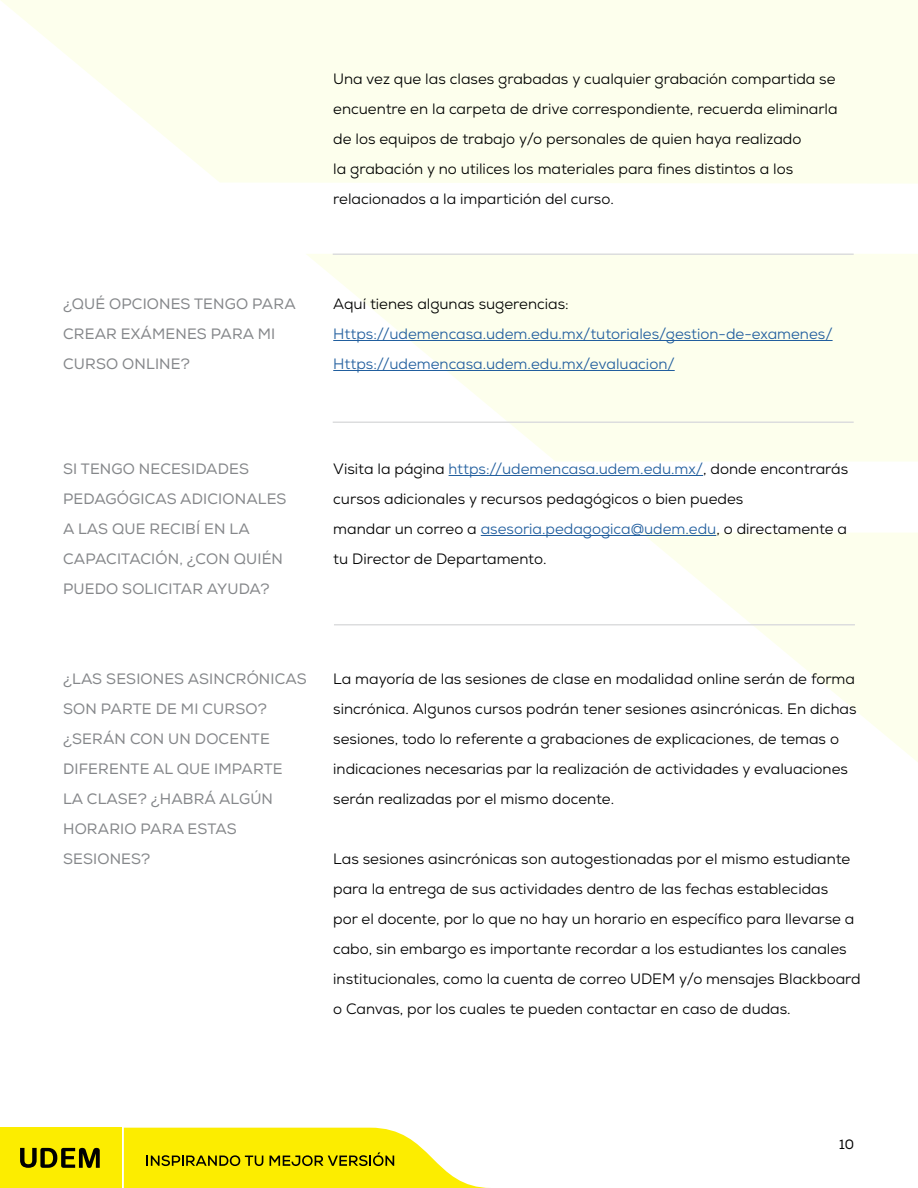
<style>
.page{position:relative;width:918px;height:1188px;background:#fff}
.page>*{position:absolute;margin:0;border:0;box-sizing:border-box;transform-origin:0 0}
.t1{font:15px/30px "Nexa";color:#000}
.t2{font:15px/30px "Nexa";letter-spacing:.01em;color:#85878a}
.t3{font:15px/30px "Nexa";color:#215e9e}
.t4{font:13.5px "Nexa";color:#000}
.s1{color:#215e9e}
</style>
<div class="page">
<svg style="left:642px;top:533px;width:276px;height:229px;fill:#fdffed"></svg>
<svg style="left:306px;top:254px;width:612px;height:207px;fill:#fdffed"></svg>
<svg style="left:1px;top:0;width:917px;height:184px;background:#fdffef"></svg>
<svg style="left:124px;top:1128px;width:366px;height:60px"></svg>
<div style="left:0;top:1127px;width:121px;height:61px;background:#fced00"></div>
<svg style="left:20px;top:1148px;width:80px;height:20px"></svg>
<hr style="left:333px;top:254px;width:521px;height:1px;background:#dcddde">
<hr style="left:333px;top:422px;width:521px;height:1px;background:#dcddde">
<hr style="left:333px;top:340px;width:500px;height:1px;background:#215e9e">
<hr style="left:333px;top:370px;width:342px;height:1px;background:#215e9e">
<hr style="left:449px;top:475px;width:254px;height:1px;background:#215e9e">
<hr style="left:481px;top:535px;width:235px;height:1px;background:#215e9e">
<hr style="left:334px;top:624px;width:521px;height:2px;background:#dcddde">
<p class="t1" style="left:333px;top:64px;width:506px">Una vez que las clases grabadas y cualquier grabación compartida se encuentre en la carpeta de drive correspondiente, recuerda eliminarla de los equipos de trabajo y/o personales de quien haya realizado<br>la grabación y no utilices los materiales para fines distintos a los relacionados a la impartición del curso.</p>
<p class="t2" style="left:63px;top:289px;width:234px">¿QUÉ OPCIONES TENGO PARA<br>CREAR EXÁMENES PARA MI<br>CURSO ONLINE?</p>
<p class="t1" style="left:333px;top:289px;width:237px">Aquí tienes algunas sugerencias:</p>
<p class="t3" style="left:333px;top:319px;width:501px">Https://udemencasa.udem.edu.mx/tutoriales/gestion-de-examenes/<br>Https://udemencasa.udem.edu.mx/evaluacion/</p>
<p class="t2" style="left:63px;top:454px;width:225px">SI TENGO NECESIDADES<br>PEDAGÓGICAS ADICIONALES<br>A LAS QUE RECIBÍ EN LA<br>CAPACITACIÓN, ¿CON QUIÉN<br>PUEDO SOLICITAR AYUDA?</p>
<p class="t1" style="left:333px;top:454px;width:516px">Visita la página <span class="s1">https://udemencasa.udem.edu.mx/</span>, donde encontrarás cursos adicionales y recursos pedagógicos o bien puedes<br>mandar un correo a <span class="s1">asesoria.pedagogica@udem.edu</span>, o directamente a tu Director de Departamento.</p>
<p class="t2" style="left:63px;top:664px;width:245px">¿LAS SESIONES ASINCRÓNICAS<br>SON PARTE DE MI CURSO? ¿SERÁN CON UN DOCENTE<br>DIFERENTE AL QUE IMPARTE<br>LA CLASE? ¿HABRÁ ALGÚN<br>HORARIO PARA ESTAS<br>SESIONES?</p>
<p class="t1" style="left:333px;top:664px;width:525px">La mayoría de las sesiones de clase en modalidad online serán de forma sincrónica. Algunos cursos podrán tener sesiones asincrónicas. En dichas sesiones, todo lo referente a grabaciones de explicaciones, de temas o indicaciones necesarias par la realización de actividades y evaluaciones serán realizadas por el mismo docente.</p>
<p class="t1" style="left:333px;top:844px;width:529px">Las sesiones asincrónicas son autogestionadas por el mismo estudiante para la entrega de sus actividades dentro de las fechas establecidas<br>por el docente, por lo que no hay un horario en específico para llevarse a cabo, sin embargo es importante recordar a los estudiantes los canales institucionales, como la cuenta de correo UDEM y/o mensajes Blackboard o Canvas, por los cuales te pueden contactar en caso de dudas.</p>
<p class="t4" style="left:839px;top:1136px;width:17px">10</p>
</div>
